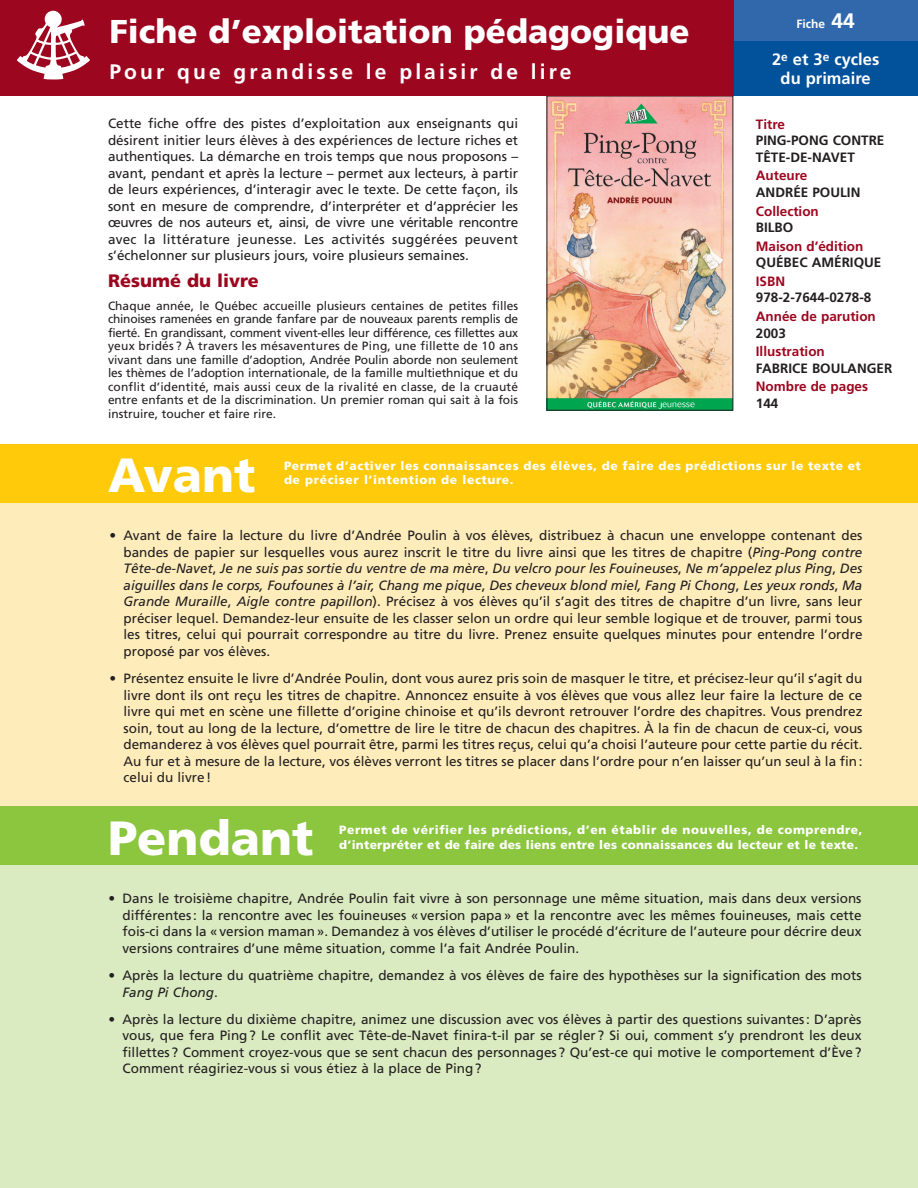
<style>
.page{position:relative;width:918px;height:1188px;background:#fff}
.page>*{position:absolute;margin:0;border:0;box-sizing:border-box;transform-origin:0 0}
.t1{font:900 48px "Frutiger";color:#fff}
.t2{font:900 33px "Frutiger";color:#fff}
.t3{font:700 21px "Frutiger";letter-spacing:.15em;color:#fff}
.IntroTitre{font:900 18px "Frutiger";color:#9d061f}
.t4{font:700 16.5px/19.8px "Frutiger";color:#fff;text-align:center}
.TexteCourantF{font:13.5px/16.5px "Frutiger";color:#231f20;text-align:justify}
.Introtexte{font:13.5px/16.5px "Frutiger";color:#231f20;text-align:justify}
.DescriptionTexteF{font:700 13.5px/16.5px "Frutiger";color:#231f20}
.DescriptionTitreF{font:700 13.5px "Frutiger";color:#9d061f}
.IntroTexteResume{font:12px/13.5px "Frutiger";color:#231f20;text-align:justify}
.t5{font:900 12px/14.4px "Frutiger";letter-spacing:.02em;color:#fff}
.t6{font:900 12px/14.4px "Frutiger";letter-spacing:.05em;color:#fff}
.t7{font:700 12px "Frutiger";color:#fff}
.s1{font-size:21px}
.s2{font-style:italic}
</style>
<div class="page">
<div style="left:0;top:856px;width:918px;height:332px;background:#daeac1"></div>
<div style="left:0;top:490px;width:918px;height:346px;background:#feedbb"></div>
<img style="left:549px;top:98px;width:182px;height:310px">
<div style="left:729px;top:12px;width:189px;height:84px;background:#01519b"></div>
<div style="left:729px;top:0;width:189px;height:40px;background:#3068ab"></div>
<div style="left:0;top:0;width:733px;height:96px;background:#9d061f"></div>
<svg style="left:17px;top:11px;width:73px;height:68px"></svg>
<div style="left:0;top:444px;width:918px;height:58px;background:#feca0a"></div>
<div style="left:0;top:807px;width:918px;height:58px;background:#8bc63e"></div>
<p class="t2" style="left:110px;top:11px;width:582px">Fiche d’exploitation pédagogique</p>
<p class="t3" style="left:110px;top:59px;width:463px">Pour que grandisse le plaisir de lire</p>
<p class="t7" style="left:796px;top:17px;width:60px">Fiche <span class="s1">44</span></p>
<p class="t4" style="left:772px;top:49px;width:109px">2<sup>e</sup> et 3<sup>e</sup> cycles du primaire</p>
<p class="Introtexte" style="left:108px;top:115px;width:412px">Cette fiche offre des pistes d’exploitation aux enseignants qui désirent initier leurs élèves à des expériences de lecture riches et authentiques. La démarche en trois temps que nous proposons – avant, pendant et après la lecture – permet aux lecteurs, à partir de leurs expériences, d’interagir avec le texte. De cette façon, ils sont en mesure de comprendre, d’interpréter et d’apprécier les œuvres de nos auteurs et, ainsi, de vivre une véritable rencontre avec la littérature jeunesse. Les activités suggérées peuvent s’échelonner sur plusieurs jours, voire plusieurs semaines.</p>
<p class="IntroTitre" style="left:108px;top:270px;width:152px">Résumé du livre</p>
<p class="IntroTexteResume" style="left:108px;top:299px;width:412px">Chaque année, le Québec accueille plusieurs centaines de petites filles chinoises ramenées en grande fanfare par de nouveaux parents remplis de fierté. En grandissant, comment vivent-elles leur différence, ces fillettes aux yeux bridés ? À travers les mésaventures de Ping, une fillette de 10 ans vivant dans une famille d’adoption, Andrée Poulin aborde non seulement les thèmes de l’adoption internationale, de la famille multiethnique et du conflit d’identité, mais aussi ceux de la rivalité en classe, de la cruauté entre enfants et de la discrimination. Un premier roman qui sait à la fois instruire, toucher et faire rire.</p>
<p class="t1" style="left:108px;top:446px;width:149px">Avant</p>
<p class="t6" style="left:284px;top:458px;width:578px">Permet d’activer les connaissances des élèves, de faire des prédictions sur le texte et de préciser l’intention de lecture.</p>
<p class="DescriptionTitreF" style="left:756px;top:116px;width:31px">Titre</p>
<p class="DescriptionTexteF" style="left:756px;top:132px;width:130px">PING-PONG CONTRE<br>TÊTE-DE-NAVET</p>
<p class="DescriptionTitreF" style="left:756px;top:168px;width:53px">Auteure</p>
<p class="DescriptionTexteF" style="left:756px;top:184px;width:106px">ANDRÉE POULIN</p>
<p class="DescriptionTitreF" style="left:756px;top:203px;width:65px">Collection</p>
<p class="DescriptionTexteF" style="left:756px;top:219px;width:39px">BILBO</p>
<p class="DescriptionTitreF" style="left:756px;top:238px;width:109px">Maison d’édition</p>
<p class="DescriptionTexteF" style="left:756px;top:254px;width:127px">QUÉBEC AMÉRIQUE</p>
<p class="DescriptionTitreF" style="left:756px;top:273px;width:31px">ISBN</p>
<p class="DescriptionTexteF" style="left:756px;top:289px;width:117px">978-2-7644-0278-8</p>
<p class="DescriptionTitreF" style="left:756px;top:308px;width:122px">Année de parution</p>
<p class="DescriptionTexteF" style="left:756px;top:325px;width:32px">2003</p>
<p class="DescriptionTitreF" style="left:756px;top:344px;width:71px">Illustration</p>
<p class="DescriptionTexteF" style="left:756px;top:360px;width:138px">FABRICE BOULANGER</p>
<p class="DescriptionTitreF" style="left:756px;top:379px;width:114px">Nombre de pages</p>
<p class="DescriptionTexteF" style="left:756px;top:395px;width:24px">144</p>
<p class="TexteCourantF" style="left:124px;top:527px;width:741px;text-indent:-14px">• Avant de faire la lecture du livre d’Andrée Poulin à vos élèves, distribuez à chacun une enveloppe contenant des bandes de papier sur lesquelles vous aurez inscrit le titre du livre ainsi que les titres de chapitre (<span class="s2">Ping-Pong contre Tête-de-Navet</span>, <span class="s2">Je ne suis pas sortie du ventre de ma mère</span>, <span class="s2">Du velcro pour les Fouineuses</span>, <span class="s2">Ne m’appelez plus Ping</span>, <span class="s2">Des aiguilles dans le corps, Foufounes à l’air, Chang me pique</span>, <span class="s2">Des cheveux blond miel, Fang Pi Chong</span>, <span class="s2">Les yeux ronds</span>, <span class="s2">Ma Grande Muraille</span>, <span class="s2">Aigle contre papillon</span>). Précisez à vos élèves qu’il s’agit des titres de chapitre d’un livre, sans leur préciser lequel. Demandez-leur ensuite de les classer selon un ordre qui leur semble logique et de trouver, parmi tous les titres, celui qui pourrait correspondre au titre du livre. Prenez ensuite quelques minutes pour entendre l’ordre proposé par vos élèves.</p>
<p class="TexteCourantF" style="left:124px;top:670px;width:741px;text-indent:-14px">• Présentez ensuite le livre d’Andrée Poulin, dont vous aurez pris soin de masquer le titre, et précisez-leur qu’il s’agit du livre dont ils ont reçu les titres de chapitre. Annoncez ensuite à vos élèves que vous allez leur faire la lecture de ce livre qui met en scène une fillette d’origine chinoise et qu’ils devront retrouver l’ordre des chapitres. Vous prendrez soin, tout au long de la lecture, d’omettre de lire le titre de chacun des chapitres. À la fin de chacun de ceux-ci, vous demanderez à vos élèves quel pourrait être, parmi les titres reçus, celui qu’a choisi l’auteure pour cette partie du récit.<br>Au fur et à mesure de la lecture, vos élèves verront les titres se placer dans l’ordre pour n’en laisser qu’un seul à la fin: celui du livre!</p>
<p class="t1" style="left:108px;top:809px;width:207px">Pendant</p>
<p class="t5" style="left:339px;top:823px;width:525px">Permet de vérifier les prédictions, d’en établir de nouvelles, de comprendre, d’interpréter et de faire des liens entre les connaissances du lecteur et le texte.</p>
<p class="TexteCourantF" style="left:123px;top:890px;width:741px;text-indent:-14px">• Dans le troisième chapitre, Andrée Poulin fait vivre à son personnage une même situation, mais dans deux versions différentes: la rencontre avec les fouineuses «version papa» et la rencontre avec les mêmes fouineuses, mais cette fois-ci dans la «version maman». Demandez à vos élèves d’utiliser le procédé d’écriture de l’auteure pour décrire deux versions contraires d’une même situation, comme l’a fait Andrée Poulin.</p>
<p class="TexteCourantF" style="left:123px;top:967px;width:741px;text-indent:-14px">• Après la lecture du quatrième chapitre, demandez à vos élèves de faire des hypothèses sur la signification des mots<br><span class="s2">Fang Pi Chong</span>.</p>
<p class="TexteCourantF" style="left:123px;top:1011px;width:740px;text-indent:-14px">• Après la lecture du dixième chapitre, animez une discussion avec vos élèves à partir des questions suivantes: D’après vous, que fera Ping? Le conflit avec Tête-de-Navet finira-t-il par se régler ? Si oui, comment s’y prendront les deux fillettes ? Comment croyez-vous que se sent chacun des personnages? Qu’est-ce qui motive le comportement d’Ève?<br>Comment réagiriez-vous si vous étiez à la place de Ping?</p>
</div>
